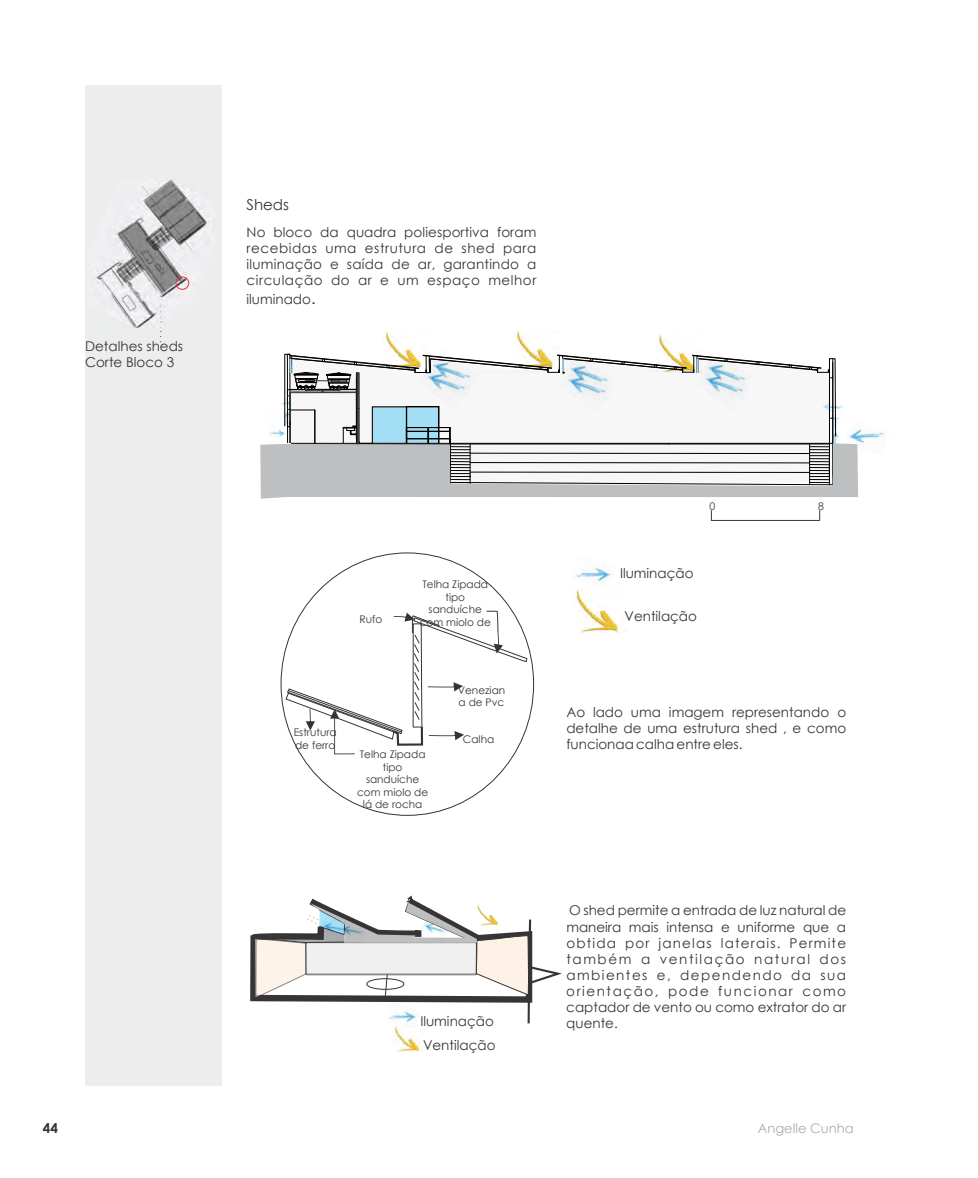
<style>
.page{position:relative;width:978px;height:1178px;background:#fff}
.page>*{position:absolute;margin:0;border:0;box-sizing:border-box;transform-origin:0 0}
.t1{font:15px "Century Gothic";color:#373435}
.t2{font:13.5px/16px "Century Gothic";color:#373435;text-align:justify}
.t3{font:700 13.5px "Century Gothic";color:#373435}
.t4{font:13.05px "Century Gothic";color:#a9abae}
.t5{font:10.5px/12.5px "Century Gothic";color:#373435;text-align:center}
.s1{font-family:"Arial";font-size:18px}
</style>
<div class="page">
<div style="left:85px;top:85px;width:136px;height:1000px;background:#ededee"></div>
<svg style="left:253px;top:895px;width:309px;height:129px"></svg>
<img style="left:385px;top:1002px;width:35px;height:22px">
<img style="left:393px;top:1026px;width:30px;height:26px">
<img style="left:318px;top:916px;width:30px;height:25px">
<img style="left:575px;top:589px;width:50px;height:43px">
<svg style="left:285px;top:610px;width:243px;height:144px"></svg>
<img style="left:576px;top:567px;width:38px;height:15px">
<img style="left:96px;top:179px;width:115px;height:149px">
<hr style="left:711px;top:520px;width:109px;height:1px;background:#373435">
<img style="left:383px;top:331px;width:35px;height:23px">
<img style="left:516px;top:330px;width:35px;height:24px">
<img style="left:656px;top:334px;width:30px;height:20px">
<img style="left:858px;top:429px;width:27px;height:15px">
<svg style="left:260px;top:354px;width:598px;height:145px"></svg>
<img style="left:267px;top:424px;width:21px;height:15px">
<img style="left:826px;top:430px;width:16px;height:18px">
<img style="left:826px;top:409px;width:16px;height:21px">
<img style="left:118px;top:221px;width:65px;height:73px">
<div style="left:176px;top:276px;width:13px;height:14px;border:1px solid #ed3237;border-radius:50%"></div>
<svg style="left:96px;top:307px;width:36px;height:21px"></svg>
<svg style="left:174px;top:179px;width:37px;height:22px"></svg>
<img style="left:145px;top:181px;width:62px;height:63px">
<img style="left:142px;top:186px;width:51px;height:66px">
<p class="t1" style="left:247px;top:199px;width:44px">Sheds</p>
<p class="t2" style="left:85px;top:340px;width:100px">Detalhes sheds<br>Corte Bloco 3</p>
<p class="t2" style="left:247px;top:225px;width:291px">No bloco da quadra poliesportiva foram recebidas uma estrutura de shed para iluminação e saída de ar, garantindo a circulação do ar e um espaço melhor</p>
<p class="t2" style="left:247px;top:292px;width:71px">iluminado<span class="s1">.</span></p>
<p class="t5" style="left:422px;top:579px;width:67px">Telha Zipada tipo sanduíche</p>
<p class="t5" style="left:360px;top:614px;width:24px">Rufo</p>
<p class="t5" style="left:420px;top:617px;width:73px">com miolo de</p>
<p class="t5" style="left:294px;top:727px;width:45px;text-align:left">Estrutura de ferro</p>
<p class="t5" style="left:357px;top:749px;width:73px">Telha Zipada tipo sanduíche com miolo de lá de rocha</p>
<p class="t5" style="left:458px;top:685px;width:49px;text-align:left">Venezian a de Pvc</p>
<p class="t5" style="left:463px;top:734px;width:33px">Calha</p>
<p class="t2" style="left:420px;top:1009px;width:77px;line-height:24.9px">Iluminação<br>Ventilação</p>
<p class="t5" style="left:709px;top:501px;width:7px">0</p>
<p class="t5" style="left:818px;top:501px;width:7px">8</p>
<p class="t2" style="left:620px;top:567px;width:75px">Iluminação</p>
<p class="t2" style="left:625px;top:609px;width:74px">Ventilação</p>
<p class="t2" style="left:566px;top:705px;width:281px">Ao lado uma imagem representando o detalhe de uma estrutura shed , e como funcionaa calha entre eles.</p>
<p class="t2" style="left:566px;top:904px;width:281px">O shed permite a entrada de luz natural de maneira mais intensa e uniforme que a obtida por janelas laterais. Permite também a ventilação natural dos ambientes e, dependendo da sua orientação, pode funcionar como captador de vento ou como extrator do ar quente.</p>
<p class="t3" style="left:43px;top:1123px;width:17px">44</p>
<p class="t4" style="left:758px;top:1123px;width:98px">Angelle Cunha</p>
</div>
